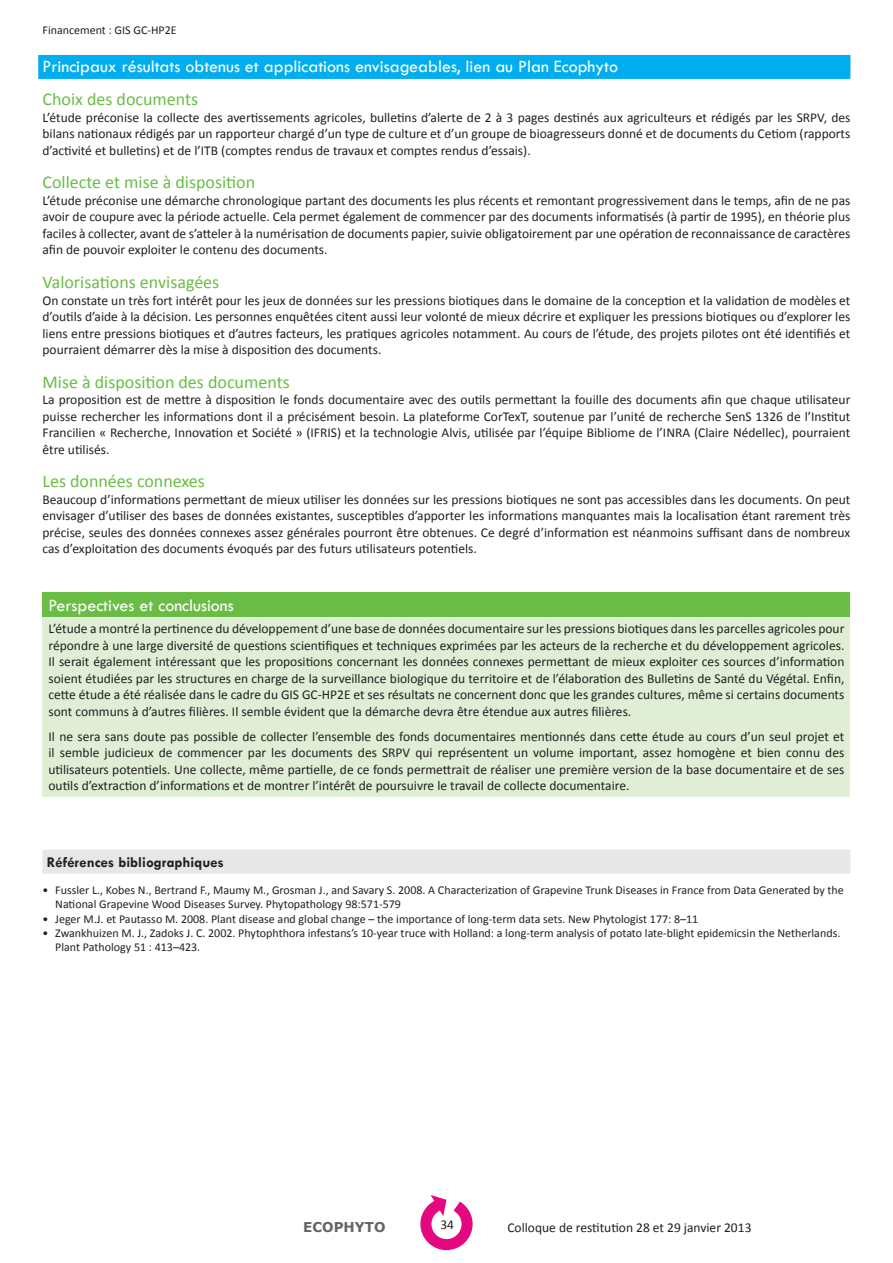
<style>
.page{position:relative;width:893px;height:1263px;background:#fff}
.page>*{position:absolute;margin:0;border:0;box-sizing:border-box;transform-origin:0 0}
.t1{font:18px "Calibri";color:#69bd45}
.t2{font:18px "Tw Cen";color:#fff}
.t3{font:700 15px "Tw Cen";color:#231f20}
.t4{font:13.5px/16.5px "Calibri";color:#231f20;text-align:justify}
.t5{font:700 13.5px "Verdana";color:#636466}
.t6{font:12px/14.4px "Calibri";color:#231f20}
</style>
<div class="page">
<div style="left:38px;top:55px;width:812px;height:24px;background:#00aeef"></div>
<div style="left:43px;top:850px;width:807px;height:24px;background:#e6e7e8"></div>
<div style="left:43px;top:592px;width:807px;height:25px;background:#69bd45"></div>
<div style="left:43px;top:617px;width:807px;height:179px;background:#dfeed4"></div>
<svg style="left:420px;top:1195px;width:53px;height:55px"></svg>
<p class="t6" style="left:43px;top:22px;width:136px">Financement : GIS GC-HP2E</p>
<h1 class="t2" style="left:43px;top:55px;width:577px">Principaux résultats obtenus et applications envisageables, lien au Plan Ecophyto</h1>
<h1 class="t1" style="left:43px;top:88px;width:157px">Choix des documents</h1>
<p class="t4" style="left:43px;top:109px;width:809px">L’étude préconise la collecte des avertissements agricoles, bulletins d’alerte de 2 à 3 pages destinés aux agriculteurs et rédigés par les SRPV, des bilans nationaux rédigés par un rapporteur chargé d’un type de culture et d’un groupe de bioagresseurs donné et de documents du Cetiom (rapports d’activité et bulletins) et de l’ITB (comptes rendus de travaux et comptes rendus d’essais).</p>
<h1 class="t1" style="left:43px;top:171px;width:214px">Collecte et mise à disposition</h1>
<p class="t4" style="left:43px;top:192px;width:809px">L’étude préconise une démarche chronologique partant des documents les plus récents et remontant progressivement dans le temps, afin de ne pas avoir de coupure avec la période actuelle. Cela permet également de commencer par des documents informatisés (à partir de 1995), en théorie plus faciles à collecter, avant de s’atteler à la numérisation de documents papier, suivie obligatoirement par une opération de reconnaissance de caractères afin de pouvoir exploiter le contenu des documents.</p>
<h1 class="t1" style="left:43px;top:271px;width:178px">Valorisations envisagées</h1>
<p class="t4" style="left:43px;top:291px;width:809px">On constate un très fort intérêt pour les jeux de données sur les pressions biotiques dans le domaine de la conception et la validation de modèles et d’outils d’aide à la décision. Les personnes enquêtées citent aussi leur volonté de mieux décrire et expliquer les pressions biotiques ou d’explorer les liens entre pressions biotiques et d’autres facteurs, les pratiques agricoles notamment. Au cours de l’étude, des projets pilotes ont été identifiés et pourraient démarrer dès la mise à disposition des documents.</p>
<h1 class="t1" style="left:43px;top:370px;width:249px">Mise à disposition des documents</h1>
<p class="t4" style="left:43px;top:391px;width:809px">La proposition est de mettre à disposition le fonds documentaire avec des outils permettant la fouille des documents afin que chaque utilisateur puisse rechercher les informations dont il a précisément besoin. La plateforme CorTexT, soutenue par l’unité de recherche SenS 1326 de l’Institut Francilien « Recherche, Innovation et Société » (IFRIS) et la technologie Alvis, utilisée par l’équipe Bibliome de l’INRA (Claire Nédellec), pourraient être utilisés.</p>
<h1 class="t1" style="left:43px;top:470px;width:164px">Les données connexes</h1>
<p class="t4" style="left:43px;top:490px;width:809px">Beaucoup d’informations permettant de mieux utiliser les données sur les pressions biotiques ne sont pas accessibles dans les documents. On peut envisager d’utiliser des bases de données existantes, susceptibles d’apporter les informations manquantes mais la localisation étant rarement très précise, seules des données connexes assez générales pourront être obtenues. Ce degré d’information est néanmoins suffisant dans de nombreux cas d’exploitation des documents évoqués par des futurs utilisateurs potentiels.</p>
<h1 class="t2" style="left:49px;top:594px;width:187px">Perspectives et conclusions</h1>
<p class="t4" style="left:49px;top:620px;width:797px">L’étude a montré la pertinence du développement d’une base de données documentaire sur les pressions biotiques dans les parcelles agricoles pour répondre à une large diversité de questions scientifiques et techniques exprimées par les acteurs de la recherche et du développement agricoles.<br>Il serait également intéressant que les propositions concernant les données connexes permettant de mieux exploiter ces sources d’information soient étudiées par les structures en charge de la surveillance biologique du territoire et de l’élaboration des Bulletins de Santé du Végétal. Enfin, cette étude a été réalisée dans le cadre du GIS GC-HP2E et ses résultats ne concernent donc que les grandes cultures, même si certains documents sont communs à d’autres filières. Il semble évident que la démarche devra être étendue aux autres filières.</p>
<p class="t4" style="left:49px;top:727px;width:797px">Il ne sera sans doute pas possible de collecter l’ensemble des fonds documentaires mentionnés dans cette étude au cours d’un seul projet et il semble judicieux de commencer par les documents des SRPV qui représentent un volume important, assez homogène et bien connu des utilisateurs potentiels. Une collecte, même partielle, de ce fonds permettrait de réaliser une première version de la base documentaire et de ses outils d’extraction d’informations et de montrer l’intérêt de poursuivre le travail de collecte documentaire.</p>
<p class="t3" style="left:47px;top:853px;width:179px">Références bibliographiques</p>
<p class="t6" style="left:55px;top:882px;width:790px;text-indent:-13px">• Fussler L., Kobes N., Bertrand F., Maumy M., Grosman J., and Savary S. 2008. A Characterization of Grapevine Trunk Diseases in France from Data Generated by the<br>National Grapevine Wood Diseases Survey. Phytopathology 98:571-579</p>
<p class="t6" style="left:43px;top:911px;width:657px">• Jeger M.J. et Pautasso M. 2008. Plant disease and global change – the importance of long-term data sets. New Phytologist 177: 8–11</p>
<p class="t6" style="left:55px;top:925px;width:787px;text-indent:-13px">• Zwankhuizen M. J., Zadoks J. C. 2002. Phytophthora infestans’s 10-year truce with Holland: a long-term analysis of potato late-blight epidemicsin the Netherlands.<br>Plant Pathology 51 : 413–423.</p>
<p class="t5" style="left:303px;top:1218px;width:84px">ECOPHYTO</p>
<p class="t4" style="left:440px;top:1216px;width:15px">34</p>
<p class="t4" style="left:507px;top:1218px;width:246px">Colloque de restitution 28 et 29 janvier 2013</p>
</div>
